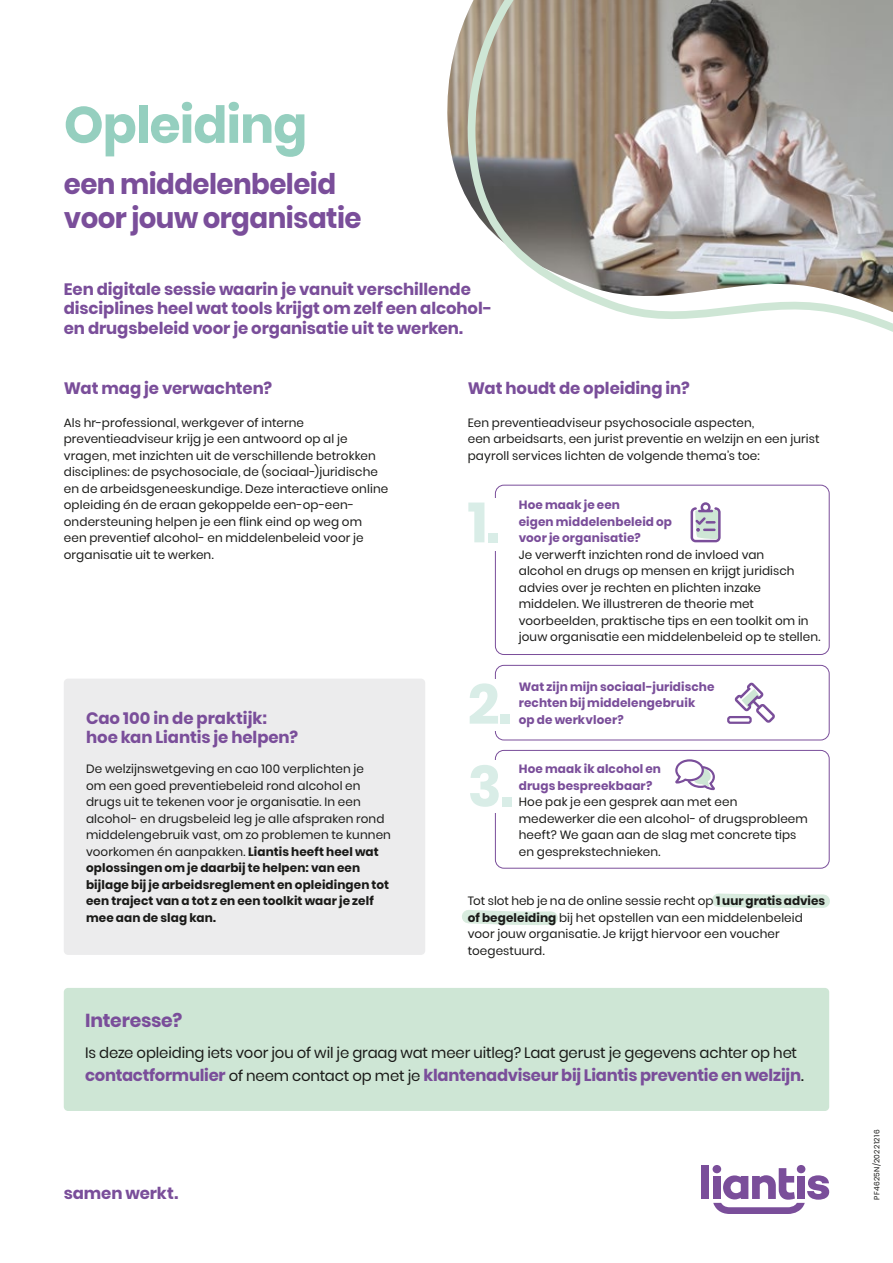
<style>
.page{position:relative;width:893px;height:1263px;background:#fff}
.page>*{position:absolute;margin:0;border:0;box-sizing:border-box;transform-origin:0 0}
.t1{font:700 56.25px "Poppins";color:#d9ede7}
.t2{font:700 51px "Poppins";letter-spacing:-.02em;color:#95cfbf}
.t3{font:700 28.5px/34.2px "Poppins";letter-spacing:-.02em;color:#7a4e9a}
.t4{font:700 18.75px "Poppins";letter-spacing:-.015em;color:#7a4e9a}
.t5{font:700 16.5px/19.5px "Poppins";letter-spacing:-.005em;color:#7a4e9a}
.t6{font:15px "Poppins";letter-spacing:-.01em;color:#1a1a18}
.t7{font:12px/16.5px "Poppins";letter-spacing:.01em;color:#1a1a18}
.t8{font:700 12px/16.5px "Poppins";letter-spacing:.01em;color:#7a4e9a}
.t9{font:7.5px "Poppins";letter-spacing:.055em;color:#1a1a18}
.s1{font-weight:700}
.s2{font-weight:400;font-size:15px;color:#1a1a18}
.s3{font-weight:400;color:#1a1a18}
</style>
<div class="page">
<div style="left:702px;top:1165px;width:7px;height:34px;background:#7a4e9a"></div>
<div style="left:713px;top:1165px;width:8px;height:8px;background:#7a4e9a;border-radius:50%"></div>
<div style="left:797px;top:1165px;width:8px;height:8px;background:#7a4e9a;border-radius:50%"></div>
<svg style="left:713px;top:1168px;width:116px;height:46px"></svg>
<img style="left:447px;top:27px;width:15px;height:161px">
<svg style="left:462px;top:0;width:431px;height:332px;background:#ada8a1"></svg>
<div style="left:64px;top:679px;width:361px;height:276px;background:#ececed;border-radius:4px"></div>
<svg style="left:712px;top:893px;width:118px;height:15px;background:#dcede2"></svg>
<svg style="left:462px;top:910px;width:96px;height:15px"></svg>
<div style="left:64px;top:988px;width:765px;height:123px;background:#cee6d5;border-radius:4px"></div>
<svg style="left:691px;top:502px;width:30px;height:40px"></svg>
<div style="left:727px;top:716px;width:25px;height:8px;border:2px solid #7a4e9a;border-radius:2px"></div>
<svg style="left:734px;top:682px;width:41px;height:41px"></svg>
<svg style="left:675px;top:759px;width:40px;height:31px"></svg>
<div style="left:495px;top:485px;width:335px;height:170px;border:1px solid #7a4e9a;border-radius:9px"></div>
<div style="left:495px;top:750px;width:335px;height:118px;border:1px solid #7a4e9a;border-radius:9px"></div>
<div style="left:495px;top:665px;width:335px;height:75px;border:1px solid #7a4e9a;border-radius:9px"></div>
<div style="left:487px;top:499px;width:18px;height:52px;background:#fff"></div>
<div style="left:487px;top:761px;width:18px;height:52px;background:#fff"></div>
<div style="left:487px;top:679px;width:18px;height:52px;background:#fff"></div>
<h2 class="t2" style="left:64px;top:95px;width:245px">Opleiding</h2>
<h3 class="t3" style="left:64px;top:167px;width:299px">een middelenbeleid voor jouw organisatie</h3>
<h3 class="t5" style="left:64px;top:279px;width:430px">Een digitale sessie waarin je vanuit verschillende disciplines heel wat tools krijgt om zelf een alcohol&shy;en drugsbeleid voor je organisatie uit te werken.</h3>
<h3 class="t5" style="left:64px;top:378px;width:210px">Wat mag je verwachten?</h3>
<p class="t7" style="left:64px;top:414px;width:326px">Als hr-professional, werkgever of interne preventieadviseur krijg je een antwoord op al je vragen, met inzichten uit de verschillende betrokken disciplines: de psychosociale, de (sociaal-)juridische en de arbeidsgeneeskundige. Deze interactieve online opleiding én de eraan gekoppelde een-op-een&shy;ondersteuning helpen je een flink eind op weg om<br>een preventief alcohol- en middelenbeleid voor je organisatie uit te werken.</p>
<h3 class="t5" style="left:86px;top:708px;width:214px">Cao 100 in de praktijk: hoe kan Liantis je helpen?</h3>
<p class="t7" style="left:86px;top:761px;width:306px">De welzijnswetgeving en cao 100 verplichten je<br>om een goed preventiebeleid rond alcohol en drugs uit te tekenen voor je organisatie. In een alcohol- en drugsbeleid leg je alle afspraken rond middelengebruik vast, om zo problemen te kunnen voorkomen én aanpakken. <span class="s1">Liantis heeft heel wat oplossingen om je daarbij te helpen: van een bijlage bij je arbeidsreglement en opleidingen tot een traject van a tot z en een toolkit waar je zelf mee aan de slag kan.</span></p>
<h3 class="t5" style="left:468px;top:378px;width:224px">Wat houdt de opleiding in?</h3>
<p class="t7" style="left:468px;top:414px;width:353px">Een preventieadviseur psychosociale aspecten,<br>een arbeidsarts, een jurist preventie en welzijn en een jurist payroll services lichten de volgende thema’s toe:</p>
<p class="t8" style="left:519px;top:497px;width:155px">Hoe maak je een<br>eigen middelenbeleid op voor je organisatie?</p>
<p class="t7" style="left:519px;top:546px;width:303px">Je verwerft inzichten rond de invloed van<br>alcohol en drugs op mensen en krijgt juridisch advies over je rechten en plichten inzake middelen. We illustreren de theorie met voorbeelden, praktische tips en een toolkit om in jouw organisatie een middelenbeleid op te stellen.</p>
<p class="t8" style="left:519px;top:678px;width:197px">Wat zijn mijn sociaal-juridische rechten bij middelengebruik<br>op de werkvloer?</p>
<p class="t8" style="left:519px;top:761px;width:144px">Hoe maak ik alcohol en drugs bespreekbaar?</p>
<p class="t7" style="left:519px;top:794px;width:291px">Hoe pak je een gesprek aan met een medewerker die een alcohol- of drugsprobleem heeft? We gaan aan de slag met concrete tips en gesprekstechnieken.</p>
<p class="t7" style="left:468px;top:893px;width:359px">Tot slot heb je na de online sessie recht op <span class="s1">1 uur gratis advies of begeleiding</span> bij het opstellen van een middelenbeleid voor jouw organisatie. Je krijgt hiervoor een voucher toegestuurd.</p>
<h1 class="t1" style="left:468px;top:490px;width:34px">1.</h1>
<h1 class="t1" style="left:468px;top:672px;width:46px">2.</h1>
<h1 class="t1" style="left:468px;top:754px;width:48px">3.</h1>
<h3 class="t4" style="left:85px;top:1010px;width:99px">Interesse?</h3>
<p class="t6" style="left:85px;top:1044px;width:714px">Is deze opleiding iets voor jou of wil je graag wat meer uitleg? Laat gerust je gegevens achter op het</p>
<h3 class="t5" style="left:85px;top:1065px;width:720px">contactformulier <span class="s2">of neem contact op met je</span> klantenadviseur bij Liantis preventie en welzijn<span class="s3">.</span></h3>
<h3 class="t5" style="left:64px;top:1184px;width:116px">samen werkt.</h3>
<p class="t9" style="left:873px;top:1200px;width:72px;rotate:-90deg">PF4625N/20221216</p>
</div>
